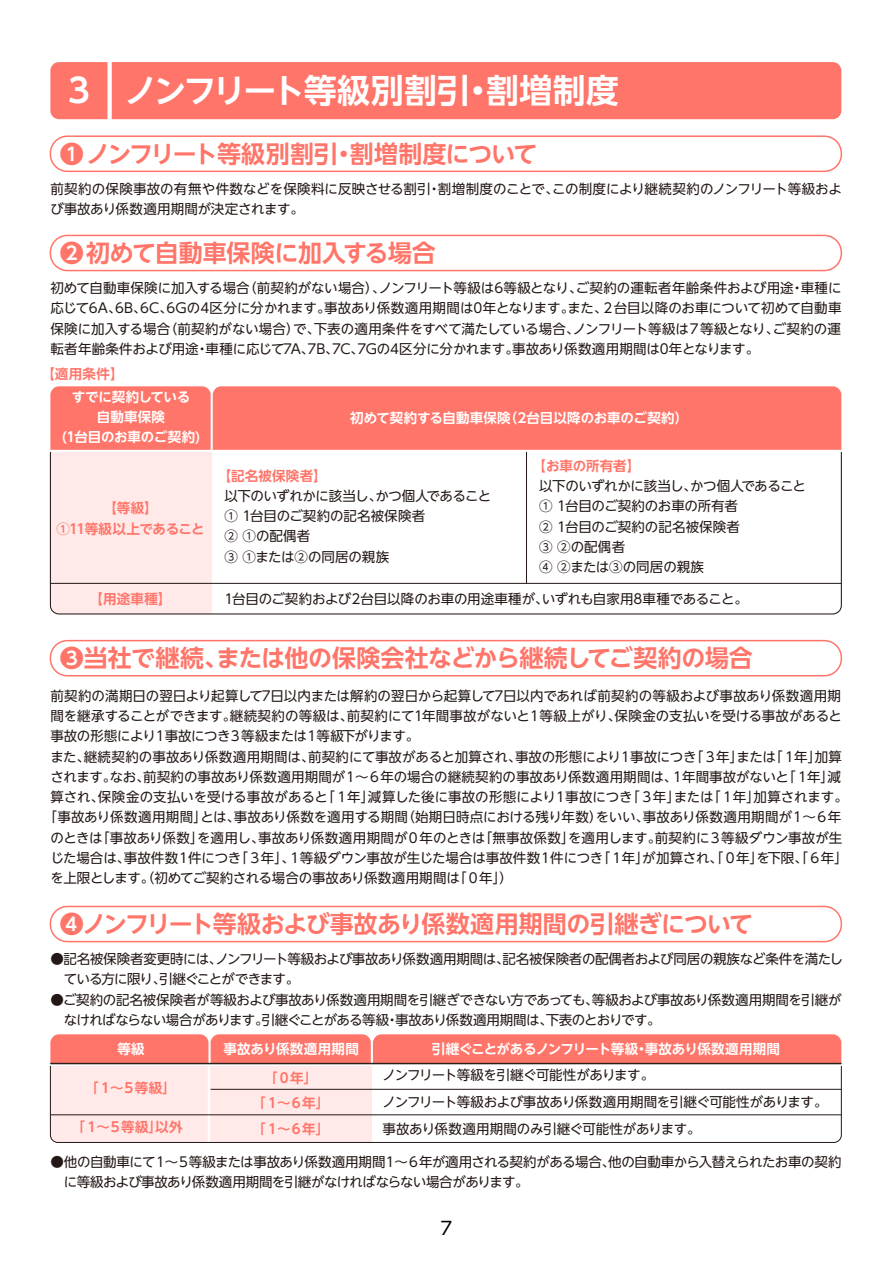
<style>
.page{position:relative;width:893px;height:1263px;background:#fff}
.page>*{position:absolute;margin:0;border:0;box-sizing:border-box;transform-origin:0 0}
.t1{font:700 33px "UD Shin Go NT Pro De";letter-spacing:-.01em;color:#fff}
.t2{font:700 24px "UD Shin Go NT Pro De";letter-spacing:-.02em;color:#ff7569}
.t3{font:18px "UD Shin Go NT Pro";color:#000}
.t4{font:13.5px/20.2px "UD Shin Go NT Pro";letter-spacing:-.02em;color:#231815}
.t5{font:13.5px/20.2px "UD Shin Go NT Pro";letter-spacing:-.04em;color:#231815}
.t6{font:13.5px/20.2px "UD Shin Go NT Pro";color:#231815}
.t7{font:700 13.5px/25.7px "UD Shin Go NT Pro De";letter-spacing:.005em;color:#ff7569;text-align:center}
.t8{font:700 13.5px/20.2px "UD Shin Go NT Pro De";letter-spacing:-.005em;color:#fff;text-align:center}
.t9{font:700 13.5px "UD Shin Go NT Pro De";letter-spacing:-.03em;color:#fff}
.t10{font:700 13.5px/20.2px "UD Shin Go NT Pro De";letter-spacing:-.03em;color:#ff7569;text-align:center}
.t11{font:700 13.5px "UD Shin Go NT Pro De";letter-spacing:.015em;color:#fff}
</style>
<div class="page">
<div style="left:50px;top:62px;width:791px;height:57px;background:#ff7569"></div>
<div style="left:50px;top:135px;width:792px;height:37px;border:2px solid #ff7569;border-radius:17px"></div>
<div style="left:50px;top:235px;width:792px;height:36px;border:2px solid #ff7569;border-radius:17px"></div>
<div style="left:50px;top:640px;width:792px;height:36px;border:2px solid #ff7569;border-radius:17px"></div>
<div style="left:50px;top:386px;width:791px;height:64px;background:#ff7569"></div>
<div style="left:50px;top:906px;width:792px;height:36px;border:2px solid #ff7569;border-radius:17px"></div>
<svg style="left:49px;top:451px;width:793px;height:164px"></svg>
<hr style="left:50px;top:583px;width:791px;height:1px;background:#231815">
<hr style="left:526px;top:452px;width:1px;height:131px;background:#231815">
<svg style="left:50px;top:1034px;width:791px;height:31px;background:#fb796e"></svg>
<svg style="left:49px;top:1065px;width:793px;height:78px"></svg>
<hr style="left:50px;top:1063px;width:791px;height:1px;background:#231815">
<hr style="left:211px;top:1089px;width:630px;height:1px;background:#231815">
<hr style="left:50px;top:1114px;width:791px;height:1px;background:#231815">
<h1 class="t1" style="left:68px;top:64px;width:552px">3 ノンフリート等級別割引・割増制度</h1>
<h2 class="t2" style="left:60px;top:134px;width:479px">❶ノンフリート等級別割引・割増制度について</h2>
<p class="t6" style="left:50px;top:178px;width:793px">前契約の保険事故の有無や件数などを保険料に反映させる割引・割増制度のことで、この制度により継続契約のノンフリート等級および事故あり係数適用期間が決定されます。</p>
<h2 class="t2" style="left:60px;top:234px;width:378px">❷初めて自動車保険に加入する場合</h2>
<p class="t4" style="left:50px;top:277px;width:793px;text-align:justify">初めて自動車保険に加入する場合（前契約がない場合）、ノンフリート等級は6等級となり、ご契約の運転者年齢条件および用途・車種に応じて6A、6B、6C、6Gの4区分に分かれます。事故あり係数適用期間は0年となります。また、２台目以降のお車について初めて自動車保険に加入する場合（前契約がない場合）で、下表の適用条件をすべて満たしている場合、ノンフリート等級は７等級となり、ご契約の運転者年齢条件および用途・車種に応じて7A、7B、7C、7Gの4区分に分かれます。事故あり係数適用期間は0年となります。</p>
<p class="t7" style="left:41px;top:361px;width:84px">【適用条件】</p>
<p class="t8" style="left:62px;top:386px;width:140px">すでに契約している<br>自動車保険<br>(1台目のお車のご契約)</p>
<p class="t10" style="left:56px;top:498px;width:150px">【等級】<br>①11等級以上であること</p>
<p class="t7" style="left:90px;top:585px;width:83px">【用途車種】</p>
<p class="t8" style="left:350px;top:408px;width:340px">初めて契約する自動車保険（2台目以降のお車のご契約）</p>
<p class="t7" style="left:532px;top:453px;width:109px">【お車の所有者】</p>
<p class="t4" style="left:539px;top:475px;width:268px">以下のいずれかに該当し、かつ個人であること<br>① 1台目のご契約のお車の所有者<br>② 1台目のご契約の記名被保険者<br>③ ②の配偶者<br>④ ②または③の同居の親族</p>
<p class="t7" style="left:218px;top:462px;width:111px">【記名被保険者】</p>
<p class="t4" style="left:224px;top:485px;width:268px">以下のいずれかに該当し、かつ個人であること<br>① 1台目のご契約の記名被保険者<br>② ①の配偶者<br>③ ①または②の同居の親族</p>
<p class="t4" style="left:224px;top:588px;width:525px">1台目のご契約および2台目以降のお車の用途車種が、いずれも自家用8車種であること。</p>
<h2 class="t2" style="left:60px;top:639px;width:694px">❸当社で継続、または他の保険会社などから継続してご契約の場合</h2>
<p class="t4" style="left:50px;top:685px;width:792px">前契約の満期日の翌日より起算して7日以内または解約の翌日から起算して7日以内であれば前契約の等級および事故あり係数適用期</p>
<p class="t4" style="left:50px;top:705px;width:793px">間を継承することができます。継続契約の等級は、前契約にて1年間事故がないと１等級上がり、保険金の支払いを受ける事故があると</p>
<p class="t5" style="left:50px;top:726px;width:370px">事故の形態により１事故につき３等級または１等級下がります。</p>
<p class="t4" style="left:50px;top:746px;width:793px">また、継続契約の事故あり係数適用期間は、前契約にて事故があると加算され、事故の形態により１事故につき「３年」または「１年」加算</p>
<p class="t6" style="left:50px;top:766px;width:792px">されます。なお、前契約の事故あり係数適用期間が１～６年の場合の継続契約の事故あり係数適用期間は、１年間事故がないと「１年」減</p>
<p class="t4" style="left:50px;top:786px;width:799px">算され、保険金の支払いを受ける事故があると「１年」減算した後に事故の形態により１事故につき「３年」または「１年」加算されます。</p>
<p class="t4" style="left:44px;top:807px;width:799px">「事故あり係数適用期間」とは、事故あり係数を適用する期間（始期日時点における残り年数）をいい、事故あり係数適用期間が１～６年</p>
<p class="t6" style="left:50px;top:827px;width:793px">のときは「事故あり係数」を適用し、事故あり係数適用期間が０年のときは「無事故係数」を適用します。前契約に３等級ダウン事故が生</p>
<p class="t4" style="left:50px;top:847px;width:799px">じた場合は、事故件数１件につき「３年」、１等級ダウン事故が生じた場合は事故件数１件につき「１年」が加算され、「０年」を下限、「６年」</p>
<p class="t4" style="left:50px;top:867px;width:464px">を上限とします。（初めてご契約される場合の事故あり係数適用期間は「０年」）</p>
<h2 class="t2" style="left:60px;top:905px;width:695px">❹ノンフリート等級および事故あり係数適用期間の引継ぎについて</h2>
<p class="t4" style="left:64px;top:948px;width:781px;text-indent:-14px">●記名被保険者変更時には、ノンフリート等級および事故あり係数適用期間は、記名被保険者の配偶者および同居の親族など条件を満たしている方に限り、引継ぐことができます。</p>
<p class="t5" style="left:64px;top:989px;width:779px;text-indent:-14px">●ご契約の記名被保険者が等級および事故あり係数適用期間を引継ぎできない方であっても、等級および事故あり係数適用期間を引継がなければならない場合があります。引継ぐことがある等級・事故あり係数適用期間は、下表のとおりです。</p>
<p class="t8" style="left:117px;top:1038px;width:29px">等級</p>
<p class="t9" style="left:432px;top:1038px;width:350px">引継ぐことがあるノンフリート等級・事故あり係数適用期間</p>
<p class="t4" style="left:383px;top:1062px;width:446px;line-height:26.5px">ノンフリート等級を引継ぐ可能性があります。<br>ノンフリート等級および事故あり係数適用期間を引継ぐ可能性があります。事故あり係数適用期間のみ引継ぐ可能性があります。</p>
<p class="t11" style="left:224px;top:1038px;width:137px">事故あり係数適用期間</p>
<p class="t7" style="left:252px;top:1064px;width:79px">「０年」<br>「１～６年」「１～６年」</p>
<p class="t7" style="left:85px;top:1074px;width:92px">「１～５等級」</p>
<p class="t7" style="left:72px;top:1114px;width:113px">「１～５等級」以外</p>
<p class="t5" style="left:64px;top:1151px;width:779px;text-indent:-14px">●他の自動車にて１～５等級または事故あり係数適用期間１～６年が適用される契約がある場合、他の自動車から入替えられたお車の契約に等級および事故あり係数適用期間を引継がなければならない場合があります。</p>
<h3 class="t3" style="left:441px;top:1213px;width:13px">7</h3>
</div>
